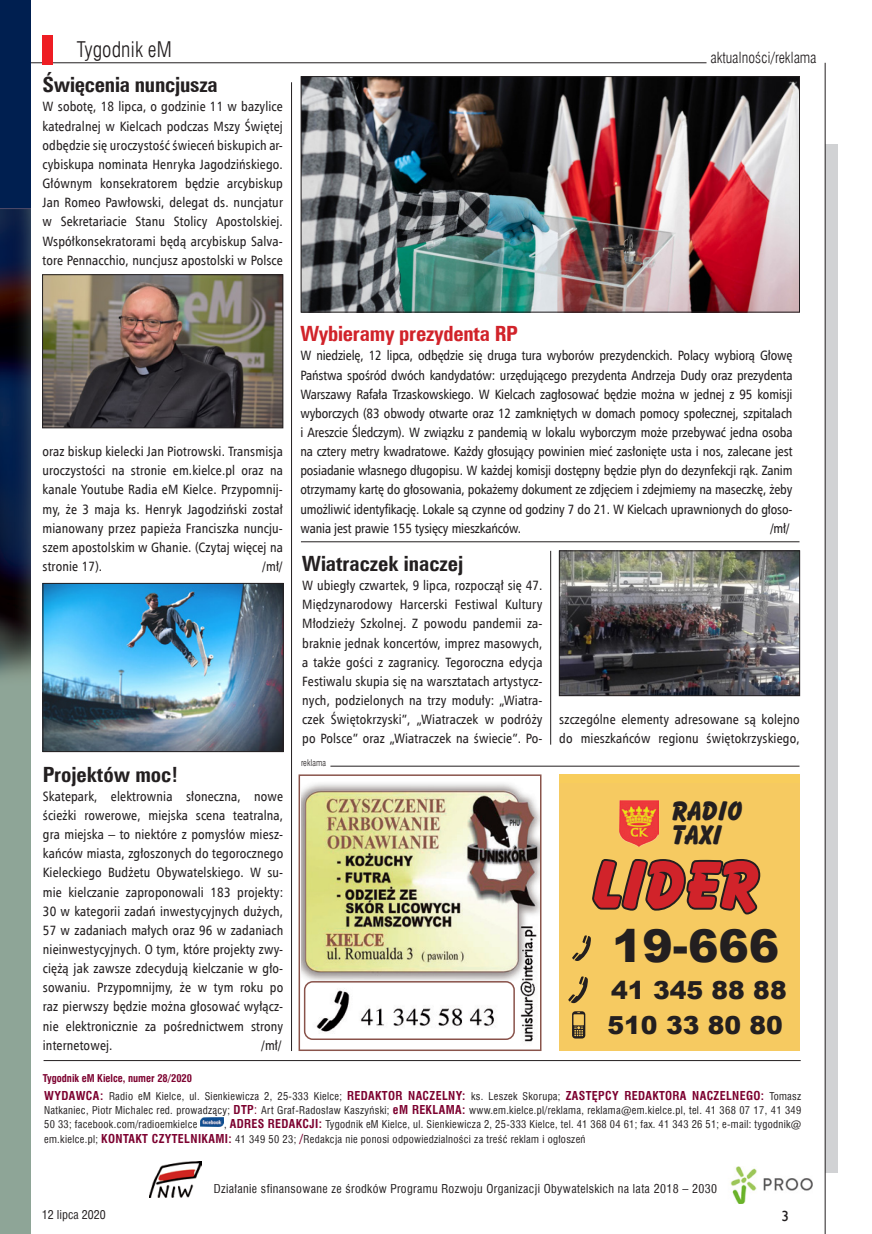
<style>
.page{position:relative;width:872px;height:1234px;background:#fff}
.page>*{position:absolute;margin:0;border:0;box-sizing:border-box;transform-origin:0 0}
.t1{font:67.8px "Balloon X Bd EUX";color:#d1232a}
.t2{font:900 45.15px "Arial";color:#231f20}
.t3{font:27.3px/23.9px "Balloon X Bd EUX";color:#231f20}
.t4{font:900 24.9px "Arial";color:#231f20}
.TYTUL_kruciaki{font:700 21px "Zurich Cn EUX";color:#231f20}
.TYTUL_kruciaki-2{font:700 21px "Zurich Cn EUX";letter-spacing:-.01em;color:#d1232a}
.t5{font:21px "Swis 721 Lt Cn EUX";color:#231f20}
.t6{font:15px "Swis 721 Lt Cn EUX";color:#231f20}
.t7{font:15px "Humanst 521 EUX";color:#231f20}
.kruciaki__PIERWSZY{font:13.5px/19.2px "Humnst 777 Cn EUX";letter-spacing:.01em;color:#231f20;text-align:justify}
.TYTUL_kruciaki-3{font:13.5px/19.2px "Humnst 777 Cn EUX";letter-spacing:.01em;color:#231f20;text-align:justify}
.t8{font:12px "Swis 721 Cn EUX";letter-spacing:.03em;color:#231f20}
.t9{font:condensed 12px "Helvetica";color:#231f20}
.t10{font:10.5px/14.4px "Swis 721 Cn EUX";letter-spacing:.03em;color:#231f20;text-align:justify}
.t11{font:700 10.5px "Swis 721 Cn EUX";color:#7c012f}
.t12{font:9px "Swis 721 Lt Cn EUX";color:#231f20}
.s1{font-weight:700;font-size:12px;color:#7c012f}
.s2{font-size:12px;color:#7c012f}
</style>
<div class="page">
<div style="left:825px;top:144px;width:13px;height:1028px;background:#d1d2d4"></div>
<hr style="left:0;top:62px;width:706px;height:1px;background:#231f20">
<div style="left:43px;top:35px;width:10px;height:30px;background:#ee1d23"></div>
<hr style="left:824px;top:63px;width:1px;height:1170px;background:#231f20">
<hr style="left:291px;top:82px;width:1px;height:968px;background:#231f20">
<hr style="left:550px;top:550px;width:1px;height:194px;background:#231f20">
<img style="left:200px;top:1117px;width:24px;height:10px">
<hr style="left:44px;top:1060px;width:756px;height:1px;background:#231f20">
<img style="left:150px;top:1161px;width:52px;height:35px">
<img style="left:730px;top:1166px;width:82px;height:37px">
<img style="left:303px;top:78px;width:494px;height:232px">
<div style="left:301px;top:76px;width:498px;height:236px;border:1px solid #231f20"></div>
<hr style="left:301px;top:541px;width:498px;height:1px;background:#231f20">
<img style="left:45px;top:276px;width:236px;height:150px">
<div style="left:43px;top:274px;width:240px;height:154px;border:1px solid #231f20"></div>
<img style="left:45px;top:585px;width:236px;height:164px">
<div style="left:43px;top:583px;width:240px;height:168px;border:1px solid #231f20"></div>
<img style="left:561px;top:552px;width:236px;height:141px">
<div style="left:559px;top:550px;width:240px;height:145px;border:1px solid #231f20"></div>
<hr style="left:330px;top:765px;width:469px;height:1px;background:#231f20">
<div style="left:559px;top:774px;width:240px;height:276px;background:#f8cd5c"></div>
<div style="left:559px;top:783px;width:240px;height:267px;background:#f6ca61"></div>
<img style="left:619px;top:800px;width:39px;height:46px">
<svg style="left:592px;top:859px;width:169px;height:56px"></svg>
<svg style="left:572px;top:1011px;width:13px;height:27px"></svg>
<svg style="left:572px;top:935px;width:19px;height:26px"></svg>
<svg style="left:568px;top:976px;width:20px;height:27px"></svg>
<img style="left:301px;top:783px;width:237px;height:259px">
<div style="left:298px;top:774px;width:243px;height:276px;border:2px solid #8a544b"></div>
<div style="left:304px;top:980px;width:211px;height:59px;border:2px solid #89524a;border-radius:8px"></div>
<svg style="left:0;top:0;width:31px;height:1233px;background:#485c67"></svg>
<h3 class="t5" style="left:77px;top:37px;width:96px">Tygodnik eM</h3>
<p class="TYTUL_kruciaki" style="left:43px;top:72px;width:177px">Święcenia nuncjusza</p>
<p class="TYTUL_kruciaki-3" style="left:43px;top:97px;width:242px">W sobotę, 18 lipca, o godzinie 11 w bazylice katedralnej w Kielcach podczas Mszy Świętej odbędzie się uroczystość świeceń biskupich ar&shy;cybiskupa nominata Henryka Jagodzińskiego.<br>Głównym konsekratorem będzie arcybiskup Jan Romeo Pawłowski, delegat ds. nuncjatur w Sekretariacie Stanu Stolicy Apostolskiej.<br>Współkonsekratorami będą arcybiskup Salva&shy;tore Pennacchio, nuncjusz apostolski w Polsce</p>
<p class="t6" style="left:710px;top:48px;width:107px">aktualności/reklama</p>
<p class="TYTUL_kruciaki-3" style="left:43px;top:441px;width:242px">oraz biskup kielecki Jan Piotrowski. Transmisja uroczystości na stronie em.kielce.pl oraz na kanale Youtube Radia eM Kielce. Przypomnij&shy;my, że 3 maja ks. Henryk Jagodziński został mianowany przez papieża Franciszka nuncju&shy;szem apostolskim w Ghanie. (Czytaj więcej na stronie 17).</p>
<p class="TYTUL_kruciaki-3" style="left:263px;top:556px;width:21px">/mł/</p>
<p class="TYTUL_kruciaki" style="left:43px;top:761px;width:137px">Projektów moc!</p>
<p class="kruciaki__PIERWSZY" style="left:43px;top:786px;width:242px">Skatepark, elektrownia słoneczna, nowe ścieżki rowerowe, miejska scena teatralna, gra miejska – to niektóre z pomysłów miesz&shy;kańców miasta, zgłoszonych do tegorocznego Kieleckiego Budżetu Obywatelskiego. W su&shy;mie kielczanie zaproponowali 183 projekty:<br>30 w kategorii zadań inwestycyjnych dużych, 57 w zadaniach małych oraz 96 w zadaniach nieinwestycyjnych. O tym, które projekty zwy&shy;ciężą jak zawsze zdecydują kielczanie w gło&shy;sowaniu. Przypomnijmy, że w tym roku po raz pierwszy będzie można głosować wyłącz&shy;nie elektronicznie za pośrednictwem strony internetowej.</p>
<p class="kruciaki__PIERWSZY" style="left:261px;top:1035px;width:21px">/mł/</p>
<p class="t11" style="left:43px;top:1071px;width:151px">Tygodnik eM Kielce, numer 28/2020</p>
<p class="TYTUL_kruciaki-2" style="left:300px;top:321px;width:219px">Wybieramy prezydenta RP</p>
<p class="kruciaki__PIERWSZY" style="left:300px;top:346px;width:494px">W niedzielę, 12 lipca, odbędzie się druga tura wyborów prezydenckich. Polacy wybiorą Głowę Państwa spośród dwóch kandydatów: urzędującego prezydenta Andrzeja Dudy oraz prezydenta Warszawy Rafała Trzaskowskiego. W Kielcach zagłosować będzie można w jednej z 95 komisji wyborczych (83 obwody otwarte oraz 12 zamkniętych w domach pomocy społecznej, szpitalach i Areszcie Śledczym). W związku z pandemią w lokalu wyborczym może przebywać jedna osoba na cztery metry kwadratowe. Każdy głosujący powinien mieć zasłonięte usta i nos, zalecane jest posiadanie własnego długopisu. W każdej komisji dostępny będzie płyn do dezynfekcji rąk. Zanim otrzymamy kartę do głosowania, pokażemy dokument ze zdjęciem i zdejmiemy na maseczkę, żeby umożliwić identyfikację. Lokale są czynne od godziny 7 do 21. W Kielcach uprawnionych do głoso&shy;wania jest prawie 155 tysięcy mieszkańców.</p>
<p class="kruciaki__PIERWSZY" style="left:770px;top:518px;width:21px">/mł/</p>
<p class="TYTUL_kruciaki" style="left:302px;top:550px;width:162px">Wiatraczek inaczej</p>
<p class="kruciaki__PIERWSZY" style="left:302px;top:575px;width:242px">W ubiegły czwartek, 9 lipca, rozpoczął się 47.<br>Międzynarodowy Harcerski Festiwal Kultury Młodzieży Szkolnej. Z powodu pandemii za&shy;braknie jednak koncertów, imprez masowych, a także gości z zagranicy. Tegoroczna edycja Festiwalu skupia się na warsztatach artystycz&shy;nych, podzielonych na trzy moduły: „Wiatra&shy;czek Świętokrzyski”, „Wiatraczek w podróży po Polsce” oraz „Wiatraczek na świecie”. Po-</p>
<p class="t12" style="left:301px;top:757px;width:26px">reklama</p>
<p class="kruciaki__PIERWSZY" style="left:559px;top:709px;width:242px">szczególne elementy adresowane są kolejno do mieszkańców regionu świętokrzyskiego,</p>
<p class="t3" style="left:672px;top:798px;width:72px">RADIO<br>TAXI</p>
<p class="t1" style="left:592px;top:843px;width:168px">LIDER</p>
<p class="t2" style="left:612px;top:912px;width:169px">19-666</p>
<p class="t4" style="left:611px;top:971px;width:177px">41 345 88 88</p>
<p class="t4" style="left:607px;top:1006px;width:177px">510 33 80 80</p>
<p class="t10" style="left:44px;top:1088px;width:758px"><span class="s1">WYDAWCA:</span> Radio eM Kielce, ul. Sienkiewicza 2, 25-333 Kielce; <span class="s1">REDAKTOR NACZELNY:</span> ks. Leszek Skorupa; <span class="s1">ZASTĘPCY REDAKTORA NACZELNEGO:</span> Tomasz Natkaniec, Piotr Michalec red. prowadzący; <span class="s1">DTP</span><span class="s2">:</span> Art Graf-Radosław Kaszyński; <span class="s1">eM REKLAMA:</span> www.em.kielce.pl/reklama, reklama@em.kielce.pl, tel. 41 368 07 17, 41 349<br>50 33; facebook.com/radioemkielce</p>
<p class="t10" style="left:44px;top:1116px;width:758px;text-indent:180px">, <span class="s1">ADRES REDAKCJI:</span> Tygodnik eM Kielce, ul. Sienkiewicza 2, 25-333 Kielce, tel. 41 368 04 61; fax. 41 343 26 51; e-mail: tygodnik@ em.kielce.pl; <span class="s1">KONTAKT CZYTELNIKAMI:</span> 41 349 50 23; <span class="s1">/</span>Redakcja nie ponosi odpowiedzialności za treść reklam i ogłoszeń</p>
<p class="t8" style="left:214px;top:1179px;width:505px">Działanie sfinansowane ze środków Programu Rozwoju Organizacji Obywatelskich na lata 2018 – 2030</p>
<p class="t9" style="left:42px;top:1206px;width:65px">12 lipca 2020</p>
<p class="t7" style="left:781px;top:1206px;width:9px">3</p>
</div>
